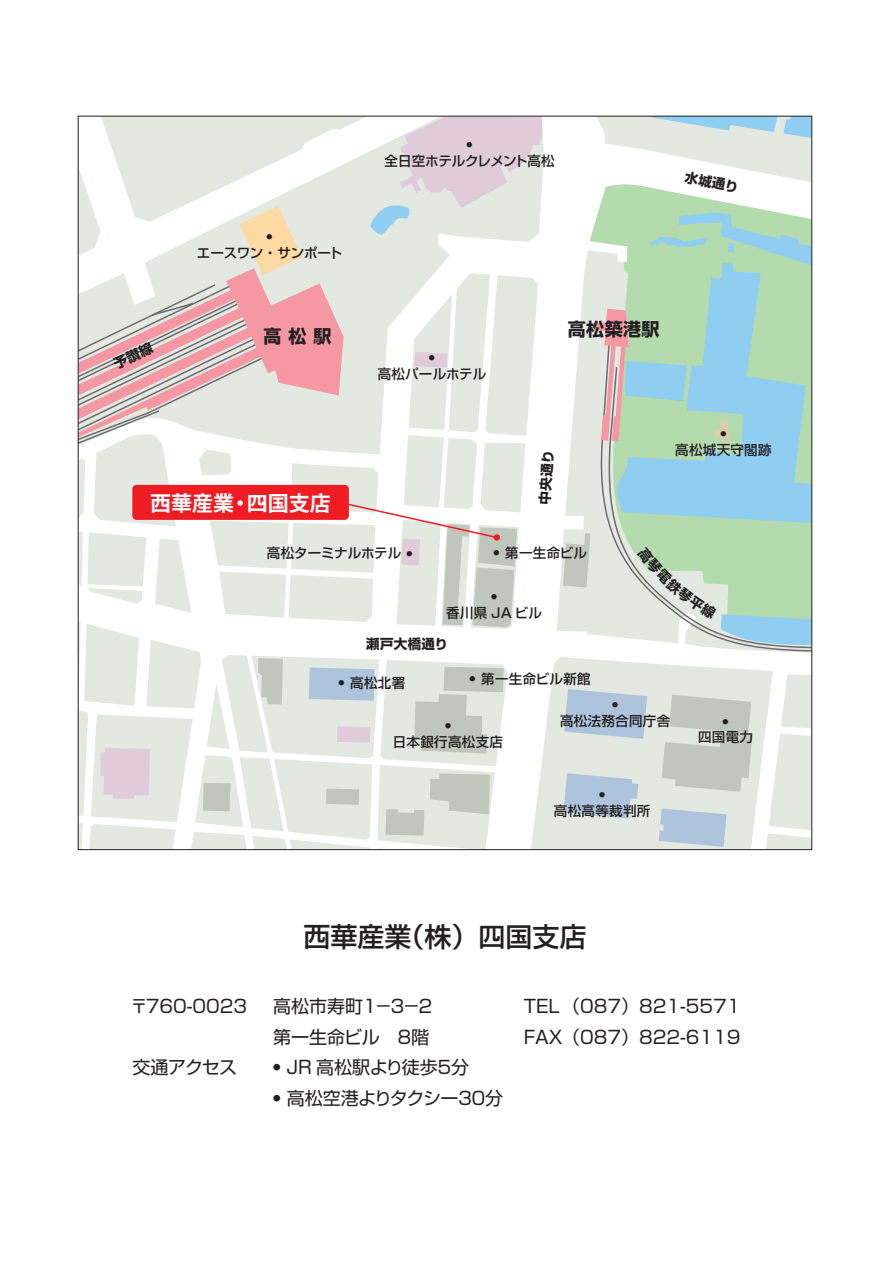
<style>
.page{position:relative;width:893px;height:1263px;background:#fff}
.page>*{position:absolute;margin:0;border:0;box-sizing:border-box;transform-origin:0 0}
.t1{font:500 27px "Shin Go Pro";color:#231f20}
.t2{font:700 21px "Koz Go Pro";color:#fff}
.t3{font:18px "Shin Go Pro";color:#231f20}
.t4{font:18px "Shin Go Pro";letter-spacing:-.075em;color:#231f20}
.t5{font:18px "Shin Go Pro";letter-spacing:-.025em;color:#231f20}
.t6{font:700 18px "Shin Go Pro";letter-spacing:.025em;color:#231f20}
.t7{font:500 13.5px "Shin Go Pro";letter-spacing:.025em;color:#231f20}
.t8{font:500 13.5px "Shin Go Pro";letter-spacing:-.015em;color:#231f20}
.t9{font:700 13.5px "Shin Go Pro";letter-spacing:.025em;color:#231f20}
.t10{font:500 13.5px "Shin Go Pro";letter-spacing:-.005em;color:#231f20}
.t11{font:500 6px "Shin Go Pro";color:#231f20}
</style>
<div class="page">
<svg style="left:80px;top:118px;width:730px;height:730px;fill:#e3e8e1"></svg>
<svg style="left:241px;top:456px;width:39px;height:21px"></svg>
<svg style="left:564px;top:689px;width:83px;height:50px;background:#b7cadc"></svg>
<svg style="left:662px;top:695px;width:90px;height:97px;background:#c9cec4"></svg>
<svg style="left:563px;top:773px;width:75px;height:45px;background:#b9cbdd"></svg>
<svg style="left:659px;top:808px;width:67px;height:39px;background:#b8cadc"></svg>
<svg style="left:309px;top:668px;width:66px;height:33px;background:#b1c6dc"></svg>
<svg style="left:337px;top:726px;width:33px;height:17px"></svg>
<svg style="left:385px;top:809px;width:39px;height:27px"></svg>
<svg style="left:326px;top:789px;width:33px;height:16px"></svg>
<svg style="left:203px;top:783px;width:27px;height:28px"></svg>
<svg style="left:100px;top:748px;width:50px;height:51px;background:#e0ceda"></svg>
<svg style="left:258px;top:658px;width:25px;height:47px"></svg>
<svg style="left:414px;top:667px;width:90px;height:87px;background:#ced3ca"></svg>
<svg style="left:430px;top:773px;width:60px;height:41px;background:#c6ccc2"></svg>
<svg style="left:414px;top:352px;width:33px;height:16px"></svg>
<svg style="left:563px;top:533px;width:27px;height:54px"></svg>
<svg style="left:239px;top:206px;width:63px;height:62px;background:#f3dfbb"></svg>
<svg style="left:370px;top:118px;width:172px;height:116px;background:#e0dce0"></svg>
<svg style="left:80px;top:268px;width:264px;height:173px;background:#ecc6c7"></svg>
<svg style="left:597px;top:342px;width:213px;height:311px;background:#c2ded4"></svg>
<svg style="left:605px;top:366px;width:205px;height:283px;background:#a7d5d7"></svg>
<svg style="left:594px;top:309px;width:93px;height:132px;background:#bdcfbe"></svg>
<div style="left:132px;top:485px;width:217px;height:35px;background:#ee1d23;border-radius:4px"></div>
<svg style="left:344px;top:502px;width:173px;height:125px"></svg>
<svg style="left:78px;top:283px;width:186px;height:166px;background:#dfc9c8"></svg>
<svg style="left:637px;top:546px;width:175px;height:99px;background:#bedbc7"></svg>
<p class="t11" style="left:266px;top:232px;width:7px">●</p>
<p class="t8" style="left:197px;top:242px;width:147px">エースワン・サンポート</p>
<p class="t11" style="left:467px;top:140px;width:7px">●</p>
<p class="t8" style="left:384px;top:150px;width:172px">全日空ホテルクレメント高松</p>
<p class="t9" style="left:687px;top:167px;width:56px;rotate:10deg">水城通り</p>
<h3 class="t6" style="left:264px;top:322px;width:69px">高 松 駅</h3>
<h3 class="t6" style="left:568px;top:315px;width:93px">高松築港駅</h3>
<p class="t11" style="left:429px;top:353px;width:7px">●</p>
<p class="t7" style="left:378px;top:362px;width:110px">高松パールホテル</p>
<h2 class="t2" style="left:150px;top:490px;width:182px">西華産業・四国支店</h2>
<p class="t9" style="left:534px;top:503px;width:56px;rotate:-86deg">中央通り</p>
<p class="t10" style="left:267px;top:542px;width:136px">高松ターミナルホテル</p>
<p class="t11" style="left:406px;top:548px;width:7px">●</p>
<p class="t7" style="left:493px;top:542px;width:95px"><sup>●</sup> 第一生命ビル</p>
<p class="t11" style="left:491px;top:592px;width:7px">●</p>
<p class="t7" style="left:446px;top:602px;width:97px">香川県 JA ビル</p>
<p class="t9" style="left:366px;top:633px;width:83px">瀬戸大橋通り</p>
<p class="t7" style="left:338px;top:671px;width:68px"><sup>●</sup> 高松北署</p>
<p class="t7" style="left:469px;top:668px;width:123px"><sup>●</sup> 第一生命ビル新館</p>
<p class="t11" style="left:720px;top:429px;width:7px">●</p>
<p class="t7" style="left:675px;top:439px;width:98px">高松城天守閣跡</p>
<p class="t11" style="left:445px;top:721px;width:7px">●</p>
<p class="t7" style="left:393px;top:731px;width:112px">日本銀行高松支店</p>
<p class="t11" style="left:612px;top:700px;width:7px">●</p>
<p class="t7" style="left:560px;top:710px;width:112px">高松法務合同庁舎</p>
<p class="t11" style="left:722px;top:717px;width:7px">●</p>
<p class="t7" style="left:698px;top:726px;width:56px">四国電力</p>
<p class="t11" style="left:599px;top:790px;width:7px">●</p>
<p class="t7" style="left:554px;top:800px;width:98px">高松高等裁判所</p>
<h1 class="t1" style="left:303px;top:914px;width:284px">西華産業（株）四国支店</h1>
<h3 class="t3" style="left:130px;top:991px;width:118px">〒760-0023</h3>
<h3 class="t3" style="left:273px;top:991px;width:163px">高松市寿町１－３－２</h3>
<h3 class="t3" style="left:524px;top:991px;width:236px">TEL（087）821-5571　</h3>
<h3 class="t3" style="left:273px;top:1022px;width:158px">第一生命ビル　８階</h3>
<h3 class="t3" style="left:524px;top:1022px;width:218px">FAX （087）822-6119</h3>
<h3 class="t3" style="left:133px;top:1053px;width:106px">交通アクセス</h3>
<h3 class="t5" style="left:273px;top:1053px;width:198px"><sup>●</sup> JR 高松駅より徒歩５分</h3>
<h3 class="t4" style="left:273px;top:1084px;width:231px"><sup>●</sup> 高松空港よりタクシー３０分</h3>
</div>
